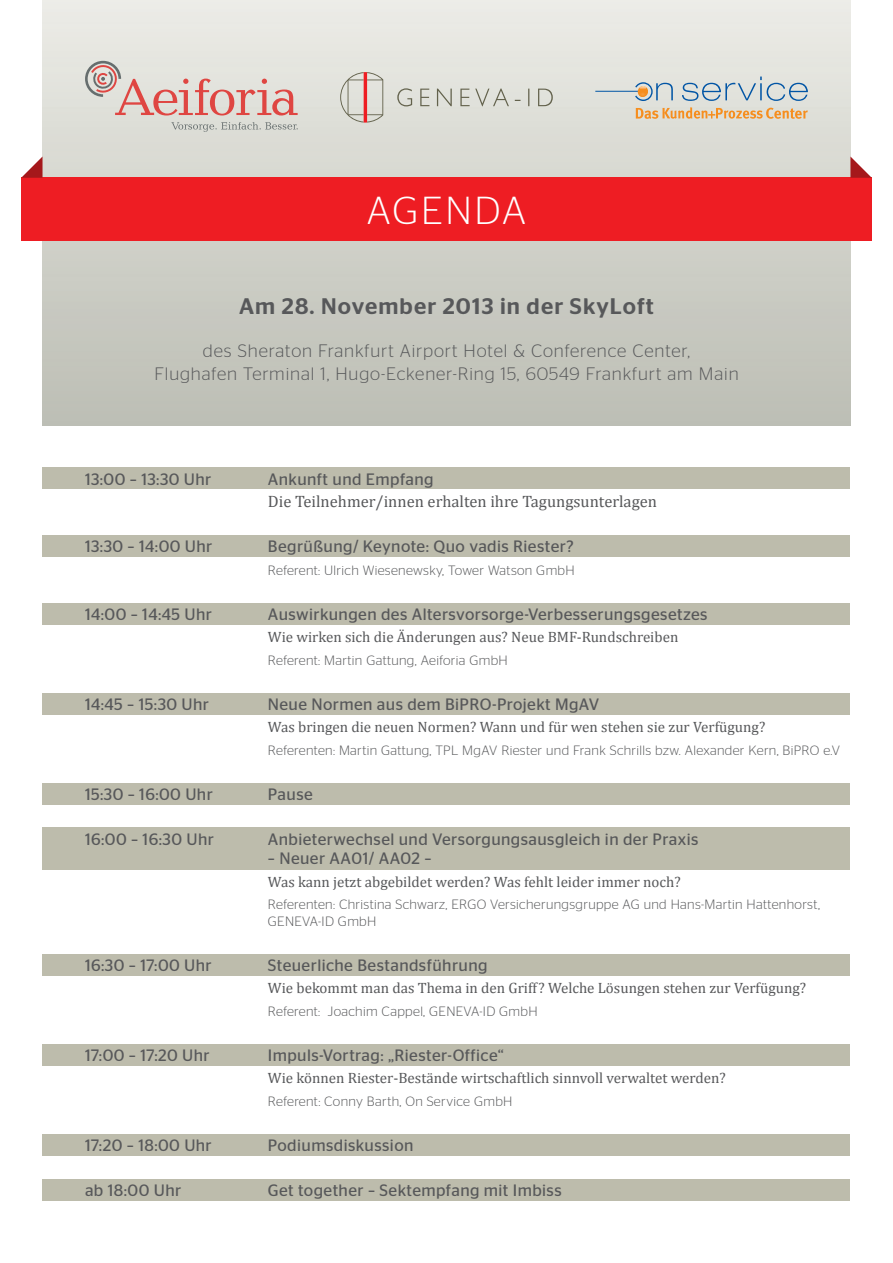
<style>
.page{position:relative;width:893px;height:1263px;background:#fff}
.page>*{position:absolute;margin:0;border:0;box-sizing:border-box;transform-origin:0 0}
.t1{font:300 39px "Stag Sans";letter-spacing:.07em;color:#fff}
.t2{font:500 22.5px "Stag Sans";letter-spacing:.05em;color:#57585a}
.t3{font:300 18px/23.4px "Stag Sans";letter-spacing:.05em;color:#57585a;text-align:center}
.t4{font:16.5px "Stag Sans";letter-spacing:.025em;color:#57585a}
.t5{font:16.5px "Cambria";color:#57585a}
.t6{font:15px "Cambria";color:#57585a}
.t7{font:300 13.5px/16.5px "Stag Sans";letter-spacing:.025em;color:#57585a}
</style>
<div class="page">
<div style="left:43px;top:468px;width:807px;height:21px;background:#bdbcac"></div>
<div style="left:43px;top:536px;width:807px;height:21px;background:#bdbcac"></div>
<div style="left:43px;top:604px;width:807px;height:21px;background:#bdbcac"></div>
<div style="left:43px;top:693px;width:807px;height:21px;background:#bdbcac"></div>
<div style="left:43px;top:784px;width:807px;height:21px;background:#bdbcac"></div>
<div style="left:43px;top:827px;width:807px;height:43px;background:#bdbcac"></div>
<div style="left:43px;top:954px;width:807px;height:21px;background:#bdbcac"></div>
<div style="left:43px;top:1044px;width:807px;height:21px;background:#bdbcac"></div>
<div style="left:43px;top:1134px;width:807px;height:21px;background:#bdbcac"></div>
<div style="left:43px;top:1179px;width:807px;height:21px;background:#bdbcac"></div>
<svg style="left:43px;top:0;width:807px;height:425px;background:#d2d2cb"></svg>
<div style="left:21px;top:178px;width:851px;height:63px;background:#ee1d23"></div>
<svg style="left:21px;top:156px;width:22px;height:22px"></svg>
<svg style="left:850px;top:156px;width:22px;height:22px"></svg>
<svg style="left:171px;top:122px;width:127px;height:10px"></svg>
<svg style="left:85px;top:61px;width:213px;height:54px;background:#dec5bf"></svg>
<svg style="left:397px;top:88px;width:15px;height:18px"></svg>
<svg style="left:420px;top:89px;width:9px;height:17px"></svg>
<svg style="left:437px;top:89px;width:15px;height:17px"></svg>
<svg style="left:460px;top:88px;width:49px;height:18px"></svg>
<svg style="left:515px;top:89px;width:38px;height:17px"></svg>
<svg style="left:340px;top:72px;width:43px;height:51px;background:#d5c5be"></svg>
<hr style="left:595px;top:91px;width:44px;height:1px;background:#0155a5">
<svg style="left:682px;top:77px;width:126px;height:24px;background:#bfccd3"></svg>
<svg style="left:635px;top:82px;width:38px;height:19px"></svg>
<svg style="left:636px;top:107px;width:172px;height:12px;background:#e6c194"></svg>
<h1 class="t1" style="left:367px;top:189px;width:161px">AGENDA</h1>
<h2 class="t2" style="left:239px;top:293px;width:416px">Am 28. November 2013 in der SkyLoft</h2>
<p class="t3" style="left:154px;top:338px;width:586px">des Sheraton Frankfurt Airport Hotel &amp; Conference Center,<br>Flughafen Terminal 1, Hugo-Eckener-Ring 15, 60549 Frankfurt am Main</p>
<p class="t4" style="left:85px;top:470px;width:128px">13:00 – 13:30 Uhr</p>
<p class="t4" style="left:268px;top:470px;width:167px">Ankunft und Empfang</p>
<p class="t5" style="left:268px;top:492px;width:391px">Die Teilnehmer/innen erhalten ihre Tagungsunterlagen</p>
<p class="t4" style="left:85px;top:537px;width:129px">13:30 – 14:00 Uhr</p>
<p class="t4" style="left:268px;top:537px;width:307px">Begrüßung/ Keynote: Quo vadis Riester?</p>
<p class="t7" style="left:268px;top:562px;width:308px">Referent: U lrich Wiesenewsky, Tower Watson GmbH</p>
<p class="t4" style="left:85px;top:605px;width:128px">14:00 – 14:45 Uhr</p>
<p class="t4" style="left:268px;top:605px;width:441px">Auswirkungen des Altersvorsorge-Verbesserungsgesetzes</p>
<p class="t6" style="left:268px;top:628px;width:412px">Wie wirken sich die Änderungen aus? Neue BMF-Rundschreiben</p>
<p class="t7" style="left:85px;top:652px;width:97px">R</p>
<p class="t7" style="left:276px;top:652px;width:233px">eferent: Martin Gattung, Aeiforia GmbH</p>
<p class="t4" style="left:85px;top:695px;width:125px">14:45 – 15:30 Uhr</p>
<p class="t4" style="left:268px;top:695px;width:203px">Neue Normen aus dem BiPRO</p>
<p class="t4" style="left:492px;top:695px;width:109px">-Projekt MgAV</p>
<p class="t6" style="left:268px;top:718px;width:499px">Was bringen die neuen Normen? Wann und für wen stehen sie zur Verfügung?</p>
<p class="t7" style="left:85px;top:742px;width:97px">R</p>
<p class="t7" style="left:276px;top:742px;width:527px">eferenten: Martin Gattung, TPL MgAV Riester und Frank Schrills bzw. Alexander Kern, BiPRO</p>
<p class="t7" style="left:823px;top:742px;width:18px">e.V</p>
<p class="t4" style="left:85px;top:785px;width:129px">15:30 – 16:00 Uhr</p>
<p class="t4" style="left:268px;top:785px;width:46px">Pause</p>
<p class="t4" style="left:85px;top:830px;width:130px">16:00 – 16:30 Uhr</p>
<p class="t4" style="left:268px;top:830px;width:432px">Anbieterwechsel und Versorgungsausgleich in der Praxis</p>
<p class="t4" style="left:268px;top:849px;width:165px">– Neuer AA01/ AA02 –</p>
<p class="t6" style="left:268px;top:873px;width:414px">Was kann jetzt abgebildet werden? Was fehlt leider immer noch?</p>
<p class="t7" style="left:268px;top:896px;width:554px">Referenten: Christina Schwarz, ERGO Versicherungsgruppe AG und Hans-Martin Hattenhorst,<br>GENEVA-I D GmbH</p>
<p class="t4" style="left:85px;top:956px;width:128px">16:30 – 17:00 Uhr</p>
<p class="t4" style="left:268px;top:956px;width:221px">Steuerliche Bestandsführung</p>
<p class="t6" style="left:268px;top:979px;width:540px">Wie bekommt man das Thema in den Griff? Welche Lösungen stehen zur Verfügung?</p>
<p class="t7" style="left:268px;top:1003px;width:271px">Referent: Joachim Cappel, GENEVA-I D GmbH</p>
<p class="t4" style="left:85px;top:1046px;width:159px">17:00 – 17:20 Uhr I</p>
<p class="t4" style="left:273px;top:1046px;width:233px">mpuls-Vortrag: „Riester-Office“</p>
<p class="t6" style="left:268px;top:1069px;width:459px">Wie können Riester-Bestände wirtschaftlich sinnvoll verwaltet werden?</p>
<p class="t7" style="left:85px;top:1093px;width:97px">R</p>
<p class="t7" style="left:276px;top:1093px;width:238px">eferent: Conny Barth, On Service GmbH</p>
<p class="t4" style="left:85px;top:1136px;width:163px">17:20 – 18:00 Uhr P</p>
<p class="t4" style="left:277px;top:1136px;width:137px">odiumsdiskussion</p>
<p class="t4" style="left:85px;top:1181px;width:98px">ab 18:00 Uhr</p>
<p class="t4" style="left:268px;top:1181px;width:295px">Get together – Sektempfang mit I mbiss</p>
</div>
